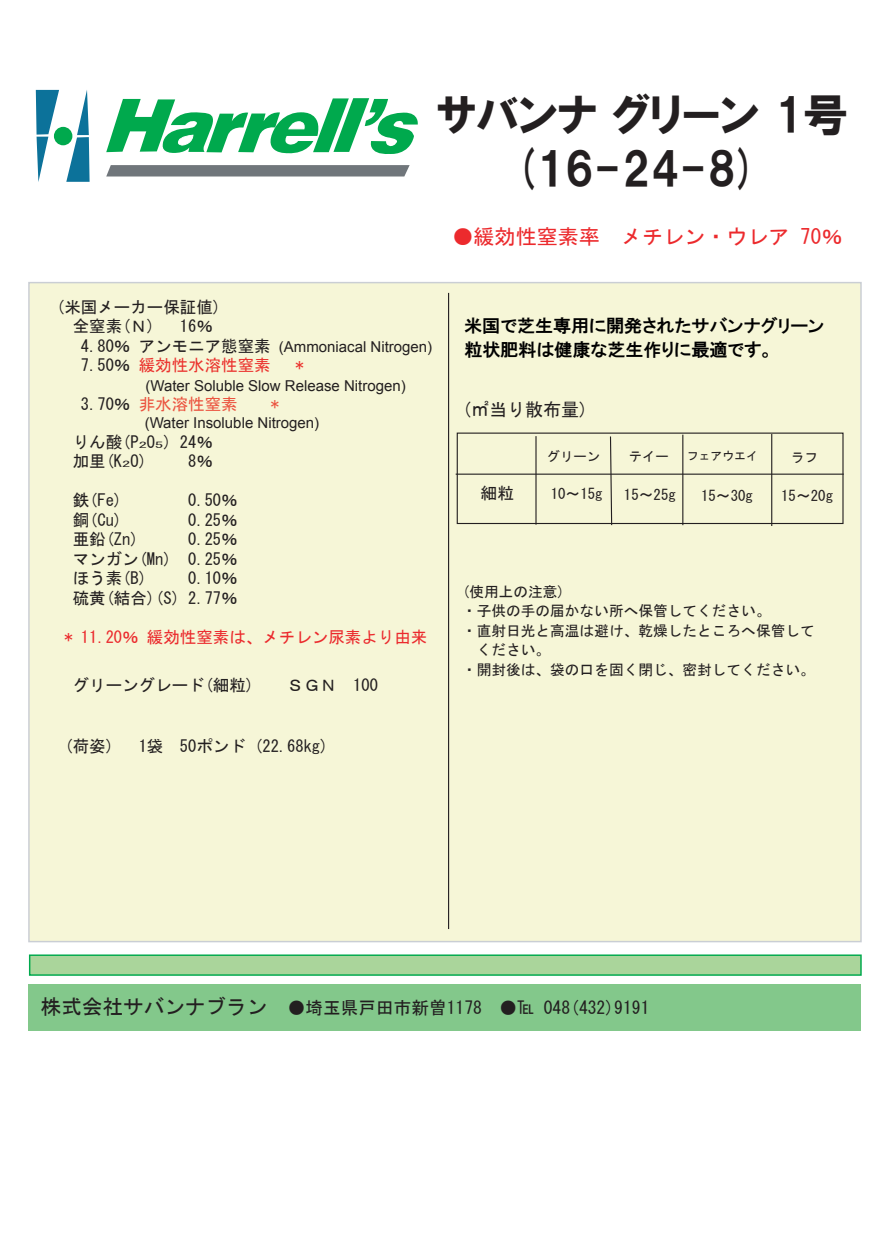
<style>
.page{position:relative;width:888px;height:1260px;background:#fff}
.page>*{position:absolute;margin:0;border:0;box-sizing:border-box;transform-origin:0 0}
.t1{font:45.3px/54.3px "HGP Soei Kakugothic UB";color:#231f20;text-align:center}
.t2{font:20.7px "MS Gothic";color:#ec2a2d}
.t3{font:18px "MS Gothic";color:#231f20}
.t4{font:17.85px/23.7px "HGP Gothic E";color:#000}
.t5{font:17.7px "MS Gothic";color:#231f20}
.t6{font:16.5px/19.5px "MS Gothic";color:#231f20}
.t7{font:16.5px "MS Gothic";color:#eb2a2d}
.t8{font:16.5px "MS Gothic";color:#eb322d}
.t9{font:16.5px "MS Gothic";color:#eb533f}
.t10{font:15px "Arial";color:#231f20}
.t11{font:14.7px "MS Gothic";color:#231f20}
.t12{font:14.55px "MS Gothic";color:#231f20}
.t13{font:13.2px "MS Gothic";color:#231f20}
.t14{font:11.7px "MS Gothic";color:#231f20}
.s1{font-family:"MS Gothic";font-size:16.5px}
.s2{color:#231f20}
.s3{font-size:8.25px}
.s4{font-size:20.55px}
</style>
<div class="page">
<div style="left:28px;top:282px;width:834px;height:660px;background:#f6f6d7;border:1px solid #caced4"></div>
<hr style="left:448px;top:293px;width:1px;height:636px;background:#231f20">
<div style="left:28px;top:984px;width:833px;height:46px;background:#83c88b"></div>
<div style="left:29px;top:954px;width:833px;height:22px;background:#aad59b;border:1px solid #00a94d"></div>
<svg style="left:36px;top:90px;width:23px;height:92px"></svg>
<div style="left:54px;top:127px;width:18px;height:18px;background:#00a94d;border-radius:50%"></div>
<svg style="left:66px;top:90px;width:24px;height:92px"></svg>
<svg style="left:106px;top:98px;width:312px;height:56px"></svg>
<svg style="left:106px;top:165px;width:304px;height:12px;background:#797f83"></svg>
<div style="left:457px;top:433px;width:387px;height:91px;border:1px solid #231f20"></div>
<hr style="left:682px;top:435px;width:1px;height:90px;background:#231f20">
<hr style="left:456px;top:474px;width:388px;height:1px;background:#231f20">
<svg style="left:609px;top:436px;width:4px;height:90px"></svg>
<hr style="left:535px;top:436px;width:2px;height:89px;background:#231f20">
<hr style="left:771px;top:434px;width:1px;height:92px;background:#231f20">
<h1 class="t1" style="left:437px;top:87px;width:413px">サバンナグリーン 1号(16-24-8)</h1>
<p class="t6" style="left:73px;top:297px;width:150px;text-indent:-16px">(米国メーカー保証値)全窒素(Ｎ)</p>
<p class="t6" style="left:180px;top:317px;width:34px">16％</p>
<p class="t10" style="left:81px;top:337px;width:353px"><span class="s1">4.80％アンモニア態窒素</span> (Ammoniacal Nitrogen)</p>
<p class="t8" style="left:81px;top:357px;width:191px"><span class="s2">7.50％</span>緩効性水溶性窒素</p>
<p class="t8" style="left:295px;top:357px;width:10px">*</p>
<p class="t10" style="left:145px;top:376px;width:262px">(Water Soluble Slow Release Nitrogen)</p>
<p class="t9" style="left:81px;top:396px;width:158px"><span class="s2">3.70％</span>非水溶性窒素</p>
<p class="t9" style="left:271px;top:396px;width:10px">*</p>
<p class="t10" style="left:145px;top:413px;width:176px">(Water Insoluble Nitrogen)</p>
<p class="t6" style="left:73px;top:432px;width:142px">りん酸(P<span class="s3">2</span>O<span class="s3">5</span>) 24％加里(K<span class="s3">2</span>O)</p>
<p class="t6" style="left:188px;top:452px;width:26px">8％</p>
<p class="t6" style="left:73px;top:491px;width:51px">鉄(Fe)</p>
<p class="t6" style="left:188px;top:491px;width:51px">0.50％</p>
<p class="t6" style="left:73px;top:510px;width:51px">銅(Cu)</p>
<p class="t6" style="left:188px;top:510px;width:51px">0.25％</p>
<p class="t6" style="left:73px;top:530px;width:67px">亜鉛(Zn)</p>
<p class="t6" style="left:73px;top:530px;width:166px;text-align:justify;text-indent:116px">0.25％マンガン(Mn) 0.25％ほう素(B)</p>
<p class="t6" style="left:73px;top:569px;width:166px;text-align:right">0.10％<br>硫黄(結合)(S) 2.77％</p>
<p class="t7" style="left:64px;top:629px;width:364px">* 11.20％緩効性窒素は、メチレン尿素より由来</p>
<p class="t6" style="left:73px;top:675px;width:183px">グリーングレード(細粒)</p>
<p class="t6" style="left:287px;top:675px;width:92px">ＳＧＮ 100</p>
<p class="t6" style="left:64px;top:737px;width:265px">(荷姿) 1袋 50ポンド (22.68kg)</p>
<p class="t2" style="left:452px;top:226px;width:391px">●緩効性窒素率 メチレン・ウレア 70％</p>
<p class="t4" style="left:464px;top:314px;width:362px">米国で芝生専用に開発されたサバンナグリーン粒状肥料は健康な芝生作りに最適です。</p>
<p class="t3" style="left:462px;top:401px;width:127px">(㎡当り散布量)</p>
<p class="t6" style="left:481px;top:483px;width:35px">細粒</p>
<p class="t13" style="left:547px;top:450px;width:55px">グリーン</p>
<p class="t13" style="left:629px;top:449px;width:42px">テイー</p>
<p class="t14" style="left:687px;top:450px;width:73px">フェアウエイ</p>
<p class="t13" style="left:791px;top:450px;width:28px">ラフ</p>
<p class="t12" style="left:551px;top:486px;width:53px">10～15g</p>
<p class="t12" style="left:624px;top:487px;width:53px">15～25g</p>
<p class="t12" style="left:701px;top:488px;width:53px">15～30g</p>
<p class="t12" style="left:781px;top:488px;width:53px">15～20g</p>
<p class="t11" style="left:462px;top:584px;width:104px">(使用上の注意)</p>
<p class="t11" style="left:462px;top:604px;width:310px">・子供の手の届かない所へ保管してください。</p>
<p class="t11" style="left:462px;top:623px;width:354px">・直射日光と高温は避け、乾燥したところへ保管して</p>
<p class="t11" style="left:477px;top:643px;width:75px">ください。</p>
<p class="t11" style="left:462px;top:662px;width:354px">・開封後は、袋の口を固く閉じ、密封してください。</p>
<p class="t5" style="left:41px;top:998px;width:610px"><span class="s4">株式会社サバンナブラン</span> ●埼玉県戸田市新曽1178 ●℡ 048(432)9191</p>
</div>
